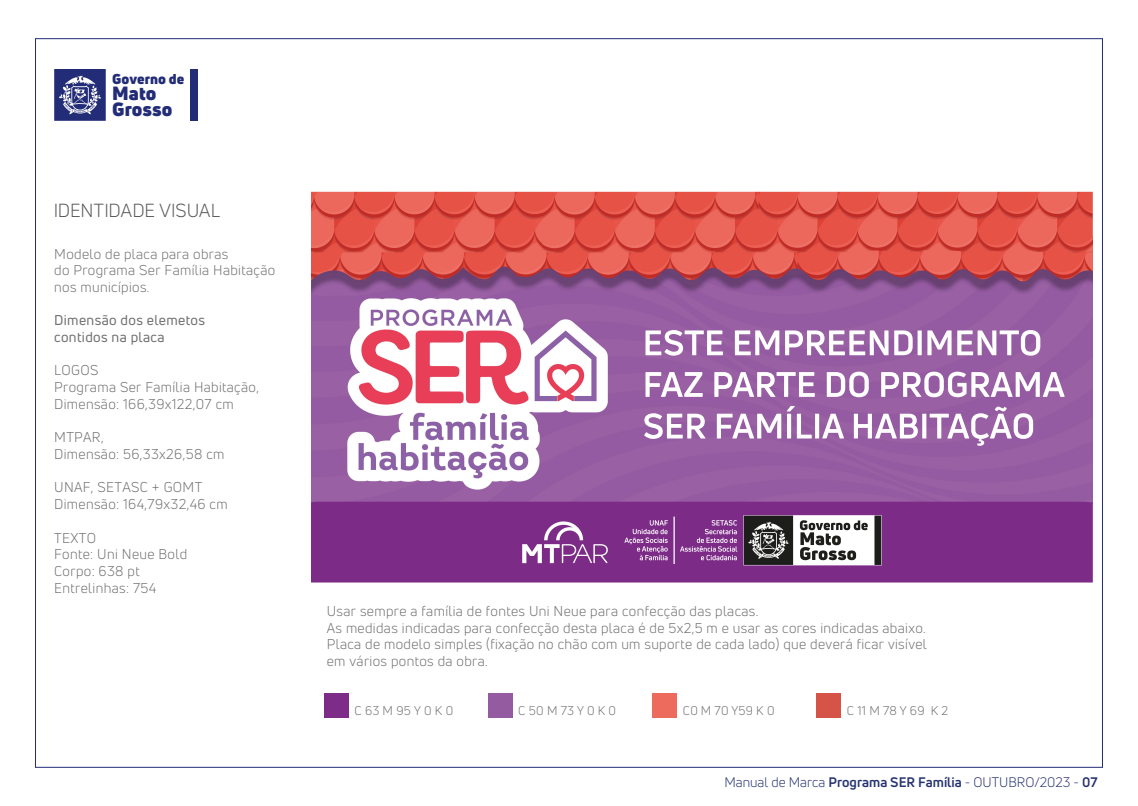
<style>
.page{position:relative;width:1138px;height:806px;background:#fff}
.page>*{position:absolute;margin:0;border:0;box-sizing:border-box;transform-origin:0 0}
.t1{font:900 18.76px/15.8px "Uni Neue";color:#232c77}
.t2{font:18.56px "Uni Neue";color:#575756}
.t3{font:900 14px "Uni Neue";color:#232c77}
.t4{font:13.92px/16.7px "Uni Neue";letter-spacing:.025em;color:#706f6f}
.t5{font:13.92px/16.7px "Uni Neue";letter-spacing:.025em;color:#706f6f}
.t6{font:13.52px "Uni Neue";color:#263371}
.t7{font:12.36px "Uni Neue";letter-spacing:.02em;color:#706f6f}
.t8{font:12.36px "Uni Neue";letter-spacing:.255em;color:#706f6f}
.s1{font-weight:700}
</style>
<div class="page">
<div style="left:191px;top:69px;width:7px;height:52px;background:#232c77"></div>
<svg style="left:54px;top:69px;width:52px;height:52px;background:#4e5592"></svg>
<div style="left:324px;top:693px;width:24px;height:24px;background:#7d2c87"></div>
<div style="left:488px;top:693px;width:24px;height:24px;background:#945ba1"></div>
<div style="left:652px;top:693px;width:25px;height:24px;background:#ed6b5c"></div>
<div style="left:816px;top:693px;width:24px;height:24px;background:#d65348"></div>
<img style="left:311px;top:259px;width:781px;height:243px">
<img style="left:311px;top:192px;width:781px;height:67px">
<img style="left:311px;top:502px;width:781px;height:80px">
<p class="t3" style="left:112px;top:69px;width:73px">Governo de</p>
<h1 class="t1" style="left:112px;top:85px;width:62px">Mato<br>Grosso</h1>
<h2 class="t2" style="left:54px;top:199px;width:168px">IDENTIDADE VISUAL</h2>
<p class="t4" style="left:54px;top:245px;width:222px">Modelo de placa para obras<br>do Programa Ser Família Habitação nos municípios.</p>
<p class="t5" style="left:54px;top:312px;width:152px">Dimensão dos elemetos contidos na placa</p>
<p class="t4" style="left:54px;top:362px;width:206px">LOGOS<br>Programa Ser Família Habitação,<br>Dimensão: 166,39x122,07 cm</p>
<p class="t4" style="left:54px;top:429px;width:172px">MTPAR,<br>Dimensão: 56,33x26,58 cm</p>
<p class="t4" style="left:54px;top:479px;width:175px">UNAF, SETASC + GOMT<br>Dimensão: 164,79x32,46 cm</p>
<p class="t4" style="left:54px;top:529px;width:134px">TEXTO<br>Fonte: Uni Neue Bold<br>Corpo: 638 pt<br>Entrelinhas: 754</p>
<p class="t4" style="left:327px;top:602px;width:601px">Usar sempre a família de fontes Uni Neue para confecção das placas.<br>As medidas indicadas para confecção desta placa é de 5x2,5 m e usar as cores indicadas abaixo.<br>Placa de modelo simples (fixação no chão com um suporte de cada lado) que deverá ficar visível em vários pontos da obra.</p>
<p class="t7" style="left:683px;top:703px;width:93px">C0 M 70 Y59 K 0</p>
<p class="t7" style="left:846px;top:703px;width:103px">C 11 M 78 Y 69 K 2</p>
<p class="t8" style="left:354px;top:703px;width:100px">C 63M 95Y 0K0</p>
<p class="t7" style="left:518px;top:703px;width:99px">C 50 M 73 Y 0 K 0</p>
<p class="t6" style="left:724px;top:774px;width:375px">Manual de Marca <span class="s1">Programa SER Família</span> - OUTUBRO/2023 - <span class="s1">07</span></p>
</div>
